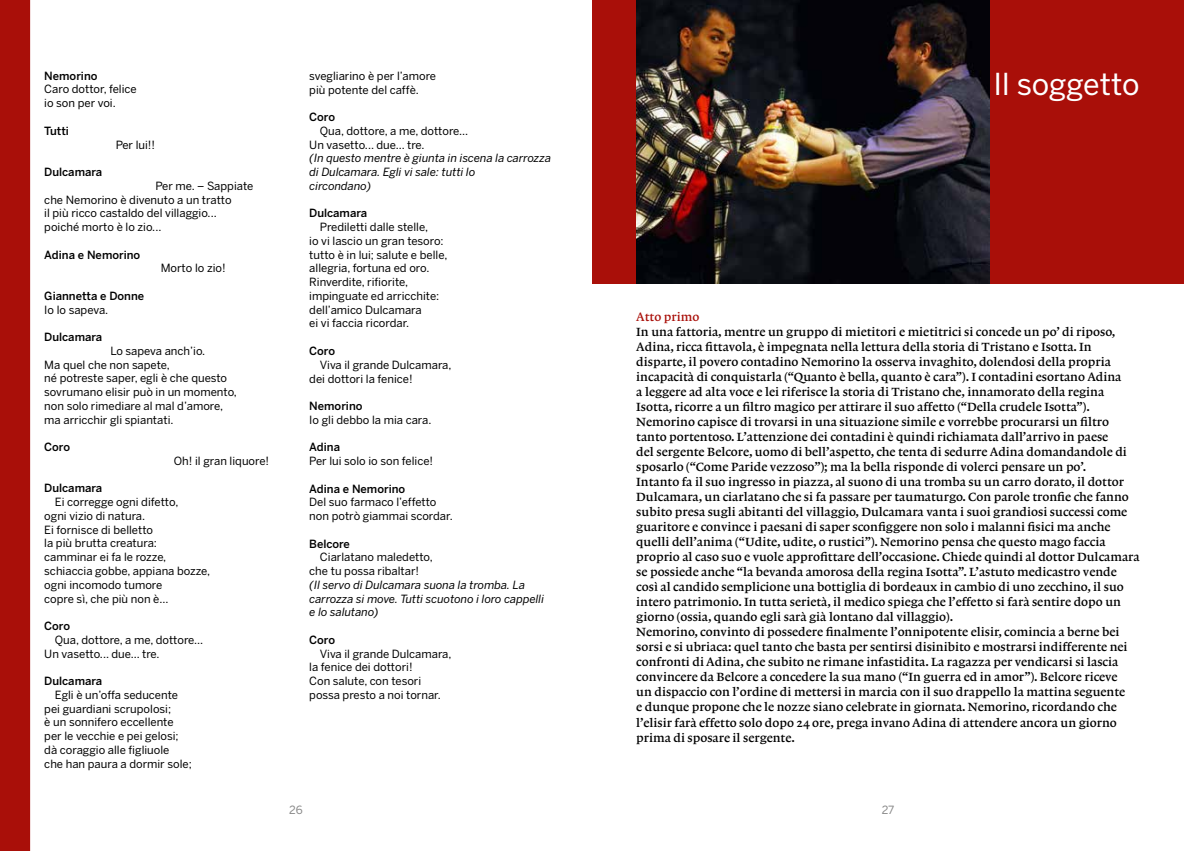
<style>
.page{position:relative;width:1184px;height:851px;background:#fff}
.page>*{position:absolute;margin:0;border:0;box-sizing:border-box;transform-origin:0 0}
.t1{font:30px "Benton Sans";color:#fff}
.t2{font:12.5px/15px "Lexicon No 1 Roman B";color:#000}
.t3{font:12.5px "Lexicon No 1 Roman B";color:#a90f09}
.t4{font:11.25px/13.8px "Benton Sans";color:#000}
.t5{font:italic 11.25px/13.8px "Benton Sans";color:#000}
.t6{font:500 11.25px "Benton Sans";color:#000}
.t7{font:11.25px "Benton Sans";color:#878787}
</style>
<div class="page">
<div style="left:592px;top:0;width:591px;height:283px;background:#a90f09"></div>
<div style="left:0;top:0;width:30px;height:850px;background:#a90f09"></div>
<img style="left:636px;top:0;width:353px;height:283px">
<p class="t6" style="left:44px;top:69px;width:55px">Nemorino</p>
<p class="t4" style="left:44px;top:82px;width:94px">Caro dottor, felice io son per voi.</p>
<p class="t6" style="left:44px;top:124px;width:26px">Tutti</p>
<p class="t4" style="left:116px;top:137px;width:41px">Per lui!!</p>
<p class="t6" style="left:44px;top:165px;width:59px">Dulcamara</p>
<p class="t4" style="left:44px;top:179px;width:211px;text-indent:111px">Per me. – Sappiate che Nemorino è divenuto a un tratto<br>il più ricco castaldo del villaggio... poiché morto è lo zio...</p>
<p class="t6" style="left:44px;top:248px;width:97px">Adina e Nemorino</p>
<p class="t4" style="left:161px;top:261px;width:67px">Morto lo zio!</p>
<p class="t6" style="left:44px;top:289px;width:101px">Giannetta e Donne</p>
<p class="t4" style="left:44px;top:302px;width:65px">Io lo sapeva.</p>
<p class="t6" style="left:44px;top:330px;width:59px">Dulcamara</p>
<p class="t4" style="left:44px;top:344px;width:194px;text-indent:66px">Lo sapeva anch’io.<br>Ma quel che non sapete,<br>né potreste saper, egli è che questo sovrumano elisir può in un momento, non solo rimediare al mal d’amore, ma arricchir gli spiantati.</p>
<p class="t6" style="left:44px;top:440px;width:27px">Coro</p>
<p class="t4" style="left:174px;top:454px;width:97px">Oh! il gran liquore!</p>
<p class="t6" style="left:44px;top:481px;width:59px">Dulcamara</p>
<p class="t4" style="left:44px;top:495px;width:167px;text-indent:11px">Ei corregge ogni difetto,<br>ogni vizio di natura.<br>Ei fornisce di belletto<br>la più brutta creatura: camminar ei fa le rozze, schiaccia gobbe, appiana bozze, ogni incomodo tumore<br>copre sì, che più non è...</p>
<p class="t6" style="left:44px;top:619px;width:27px">Coro</p>
<p class="t4" style="left:44px;top:632px;width:160px;text-indent:11px">Qua, dottore, a me, dottore...<br>Un vasetto... due... tre.</p>
<p class="t6" style="left:44px;top:674px;width:59px">Dulcamara</p>
<p class="t4" style="left:44px;top:687px;width:149px;text-indent:11px">Egli è un’offa seducente pei guardiani scrupolosi;<br>è un sonnifero eccellente per le vecchie e pei gelosi; dà coraggio alle figliuole<br>che han paura a dormir sole;</p>
<p class="t4" style="left:309px;top:69px;width:128px">svegliarino è per l’amore più potente del caffè.</p>
<p class="t6" style="left:309px;top:110px;width:27px">Coro</p>
<p class="t4" style="left:309px;top:124px;width:160px;text-indent:11px">Qua, dottore, a me, dottore...<br>Un vasetto... due... tre.</p>
<p class="t5" style="left:309px;top:151px;width:243px">(In questo mentre è giunta in iscena la carrozza di Dulcamara. Egli vi sale: tutti lo<br>circondano)</p>
<p class="t6" style="left:309px;top:206px;width:59px">Dulcamara</p>
<p class="t4" style="left:309px;top:220px;width:140px;text-indent:11px">Prediletti dalle stelle,<br>io vi lascio un gran tesoro: tutto è in lui; salute e belle, allegria, fortuna ed oro.<br>Rinverdite, rifiorite, impinguate ed arricchite: dell’amico Dulcamara<br>ei vi faccia ricordar.</p>
<p class="t6" style="left:309px;top:344px;width:27px">Coro</p>
<p class="t4" style="left:309px;top:357px;width:144px;text-indent:11px">Viva il grande Dulcamara, dei dottori la fenice!</p>
<p class="t6" style="left:309px;top:399px;width:55px">Nemorino</p>
<p class="t4" style="left:309px;top:412px;width:124px">Io gli debbo la mia cara.</p>
<p class="t6" style="left:309px;top:440px;width:32px">Adina</p>
<p class="t4" style="left:309px;top:454px;width:125px">Per lui solo io son felice!</p>
<p class="t6" style="left:309px;top:481px;width:97px">Adina e Nemorino</p>
<p class="t4" style="left:309px;top:495px;width:145px">Del suo farmaco l’effetto non potrò giammai scordar.</p>
<p class="t6" style="left:309px;top:536px;width:42px">Belcore</p>
<p class="t4" style="left:309px;top:550px;width:125px;text-indent:11px">Ciarlatano maledetto, che tu possa ribaltar!</p>
<p class="t5" style="left:309px;top:577px;width:236px">(Il servo di Dulcamara suona la tromba. La carrozza si move. Tutti scuotono i loro cappelli e lo salutano)</p>
<p class="t6" style="left:309px;top:633px;width:27px">Coro</p>
<p class="t4" style="left:309px;top:646px;width:144px;text-indent:11px">Viva il grande Dulcamara, la fenice dei dottori!<br>Con salute, con tesori possa presto a noi tornar.</p>
<h1 class="t1" style="left:993px;top:66px;width:148px">Il soggetto</h1>
<p class="t3" style="left:636px;top:310px;width:64px">Atto primo</p>
<p class="t2" style="left:636px;top:324px;width:505px">In una fattoria, mentre un gruppo di mietitori e mietitrici si concede un po’ di riposo, Adina, ricca fittavola, è impegnata nella lettura della storia di Tristano e Isotta. In disparte, il povero contadino Nemorino la osserva invaghito, dolendosi della propria incapacità di conquistarla (“Quanto è bella, quanto è cara”). I contadini esortano Adina<br>a leggere ad alta voce e lei riferisce la storia di Tristano che, innamorato della regina Isotta, ricorre a un filtro magico per attirare il suo affetto (“Della crudele Isotta”).<br>Nemorino capisce di trovarsi in una situazione simile e vorrebbe procurarsi un filtro tanto portentoso. L’attenzione dei contadini è quindi richiamata dall’arrivo in paese<br>del sergente Belcore, uomo di bell’aspetto, che tenta di sedurre Adina domandandole di sposarlo (“Come Paride vezzoso”); ma la bella risponde di volerci pensare un po’.<br>Intanto fa il suo ingresso in piazza, al suono di una tromba su un carro dorato, il dottor Dulcamara, un ciarlatano che si fa passare per taumaturgo. Con parole tronfie che fanno subito presa sugli abitanti del villaggio, Dulcamara vanta i suoi grandiosi successi come guaritore e convince i paesani di saper sconfiggere non solo i malanni fisici ma anche quelli dell’anima (“Udite, udite, o rustici”). Nemorino pensa che questo mago faccia proprio al caso suo e vuole approfittare dell’occasione. Chiede quindi al dottor Dulcamara se possiede anche “la bevanda amorosa della regina Isotta”. L’astuto medicastro vende così al candido semplicione una bottiglia di bordeaux in cambio di uno zecchino, il suo intero patrimonio. In tutta serietà, il medico spiega che l’effetto si farà sentire dopo un giorno (ossia, quando egli sarà già lontano dal villaggio).<br>Nemorino, convinto di possedere finalmente l’onnipotente elisir, comincia a berne bei sorsi e si ubriaca: quel tanto che basta per sentirsi disinibito e mostrarsi indifferente nei confronti di Adina, che subito ne rimane infastidita. La ragazza per vendicarsi si lascia convincere da Belcore a concedere la sua mano (“In guerra ed in amor”). Belcore riceve<br>un dispaccio con l’ordine di mettersi in marcia con il suo drappello la mattina seguente<br>e dunque propone che le nozze siano celebrate in giornata. Nemorino, ricordando che l’elisir farà effetto solo dopo 24 ore, prega invano Adina di attendere ancora un giorno prima di sposare il sergente.</p>
<p class="t7" style="left:289px;top:803px;width:15px">26</p>
<p class="t7" style="left:881px;top:803px;width:14px">27</p>
</div>
